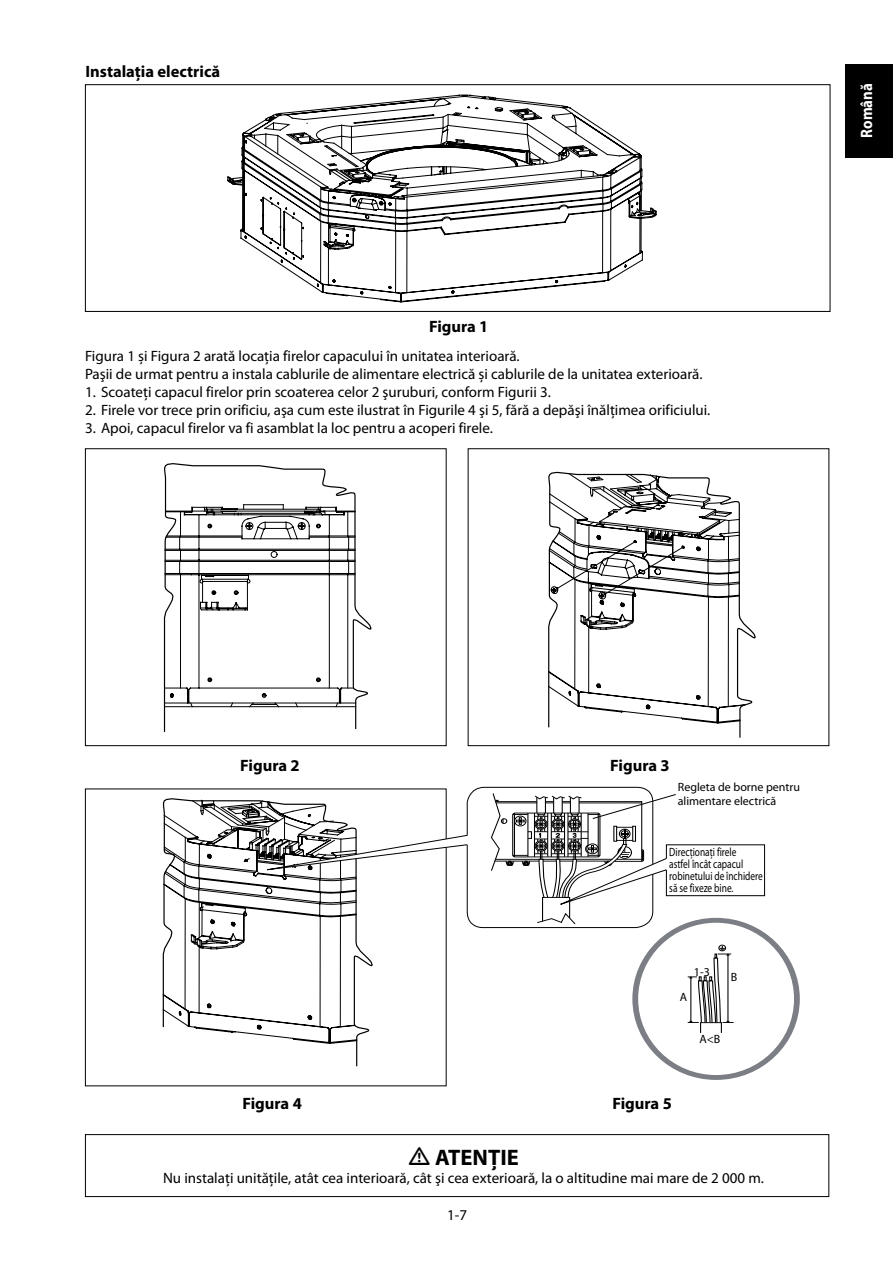
<style>
.page{position:relative;width:893px;height:1263px;background:#fff}
.page>*{position:absolute;margin:0;border:0;box-sizing:border-box;transform-origin:0 0}
.t1{font:700 22.5px "Myriad Pro";color:#000}
.t2{font:700 16.5px "Myriad Pro";color:#000}
.t3{font:700 16.5px "Myriad Pro";color:#fff;scale:.9 1}
.t4{font:15px/18px "Myriad Pro";color:#000}
.t5{font:12px/12px "Myriad Pro";color:#000;scale:.78 1}
.t6{font:12px/14.4px "Myriad Pro";color:#000}
</style>
<div class="page">
<div style="left:845px;top:64px;width:48px;height:93px;background:#000"></div>
<svg style="left:163px;top:800px;width:210px;height:262px"></svg>
<svg style="left:266px;top:786px;width:385px;height:143px"></svg>
<svg style="left:163px;top:463px;width:194px;height:269px"></svg>
<svg style="left:164px;top:473px;width:208px;height:251px"></svg>
<svg style="left:548px;top:473px;width:197px;height:251px"></svg>
<svg style="left:548px;top:476px;width:184px;height:248px"></svg>
<div style="left:85px;top:448px;width:362px;height:298px;border:1px solid #000"></div>
<div style="left:85px;top:84px;width:745px;height:228px;border:1px solid #000"></div>
<svg style="left:228px;top:168px;width:428px;height:71px"></svg>
<svg style="left:242px;top:97px;width:399px;height:204px"></svg>
<div style="left:85px;top:1134px;width:744px;height:63px;border:1px solid #000"></div>
<svg style="left:491px;top:793px;width:309px;height:287px"></svg>
<p class="t2" style="left:85px;top:62px;width:136px">Instalaţia electrică</p>
<p class="t2" style="left:429px;top:317px;width:61px">Figura 1</p>
<p class="t4" style="left:85px;top:347px;width:619px">Figura 1 și Figura 2 arată locaţia firelor capacului în unitatea interioară.<br>Paşii de urmat pentru a instala cablurile de alimentare electrică și cablurile de la unitatea exterioară.</p>
<p class="t4" style="left:85px;top:383px;width:467px">1. Scoateţi capacul firelor prin scoaterea celor 2 şuruburi, conform Figurii 3.</p>
<p class="t4" style="left:85px;top:401px;width:627px">2. Firele vor trece prin orificiu, aşa cum este ilustrat în Figurile 4 şi 5, fără a depăşi înălţimea orificiului.</p>
<p class="t4" style="left:85px;top:419px;width:409px">3. Apoi, capacul firelor va fi asamblat la loc pentru a acoperi firele.</p>
<p class="t3" style="left:857px;top:138px;width:62px;rotate:-90deg">Română</p>
<p class="t2" style="left:240px;top:756px;width:61px">Figura 2</p>
<p class="t2" style="left:610px;top:756px;width:61px">Figura 3</p>
<p class="t6" style="left:678px;top:780px;width:124px">Regleta de borne pentru alimentare electrică</p>
<p class="t5" style="left:669px;top:846px;width:121px">Direcţionaţi firele<br>astfel încât capacul robinetului de închidere să se fixeze bine.</p>
<p class="t6" style="left:680px;top:990px;width:9px">A</p>
<p class="t6" style="left:694px;top:964px;width:17px">1-3</p>
<p class="t6" style="left:731px;top:970px;width:8px">B</p>
<p class="t6" style="left:699px;top:1032px;width:22px">A&lt;B</p>
<p class="t2" style="left:242px;top:1094px;width:61px">Figura 4</p>
<p class="t2" style="left:612px;top:1094px;width:61px">Figura 5</p>
<h1 class="t1" style="left:435px;top:1145px;width:85px">ATENŢIE</h1>
<p class="t4" style="left:163px;top:1169px;width:602px">Nu instalaţi unităţile, atât cea interioară, cât şi cea exterioară, la o altitudine mai mare de 2 000 m.</p>
<p class="t4" style="left:447px;top:1207px;width:21px">1-7</p>
</div>
